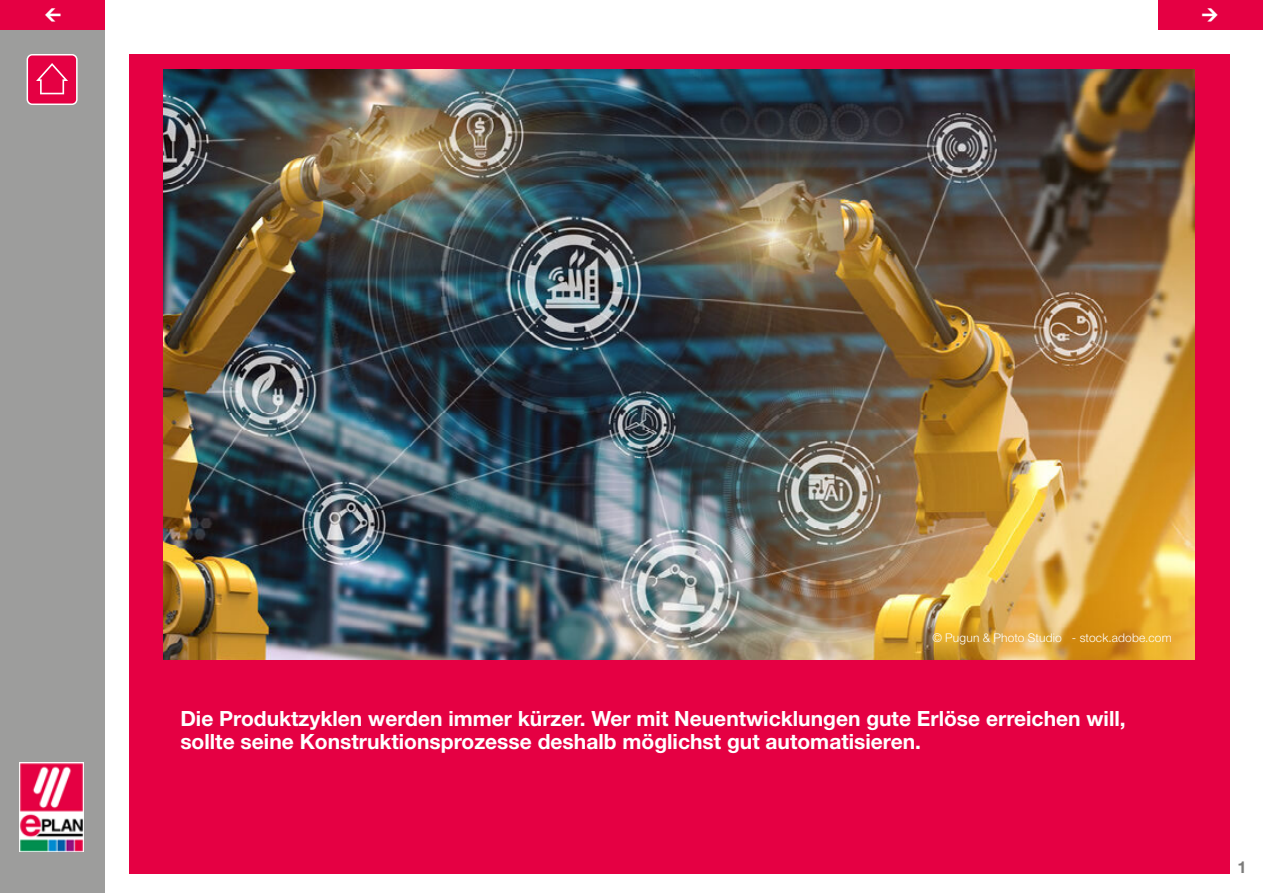
<style>
.page{position:relative;width:1263px;height:893px;background:#fff}
.page>*{position:absolute;margin:0;border:0;box-sizing:border-box;transform-origin:0 0}
.t1{font:700 21px/22.5px "Helvetica Neue LT Pro";color:#fff}
.t2{font:700 16.5px "Helvetica Neue LT Std";color:#7b7b7a}
.t3{font:300 12px "Helvetica Neue LT Std";letter-spacing:.015em;color:#fff}
</style>
<div class="page">
<div style="left:0;top:0;width:104px;height:893px;background:#9d9d9c"></div>
<div style="left:0;top:0;width:104px;height:30px;background:#e50043"></div>
<div style="left:1158px;top:0;width:105px;height:30px;background:#e50043"></div>
<div style="left:27px;top:55px;width:50px;height:49px;background:#e50043;border-radius:5px"></div>
<div style="left:27px;top:54px;width:51px;height:51px;border:2px solid #fff;border-radius:5px"></div>
<svg style="left:36px;top:63px;width:32px;height:31px"></svg>
<img style="left:19px;top:762px;width:64px;height:89px">
<div style="left:129px;top:54px;width:1100px;height:819px;background:#e50043"></div>
<img style="left:163px;top:70px;width:1032px;height:589px">
<p class="t3" style="left:932px;top:630px;width:241px">© Pugun &amp; Photo Studio - stock.adobe.com</p>
<p class="t1" style="left:180px;top:707px;width:947px">Die Produktzyklen werden immer kürzer. Wer mit Neuentwicklungen gute Erlöse erreichen will, sollte seine Konstruktionsprozesse deshalb möglichst gut automatisieren.</p>
<p class="t2" style="left:1237px;top:857px;width:11px">1</p>
</div>
